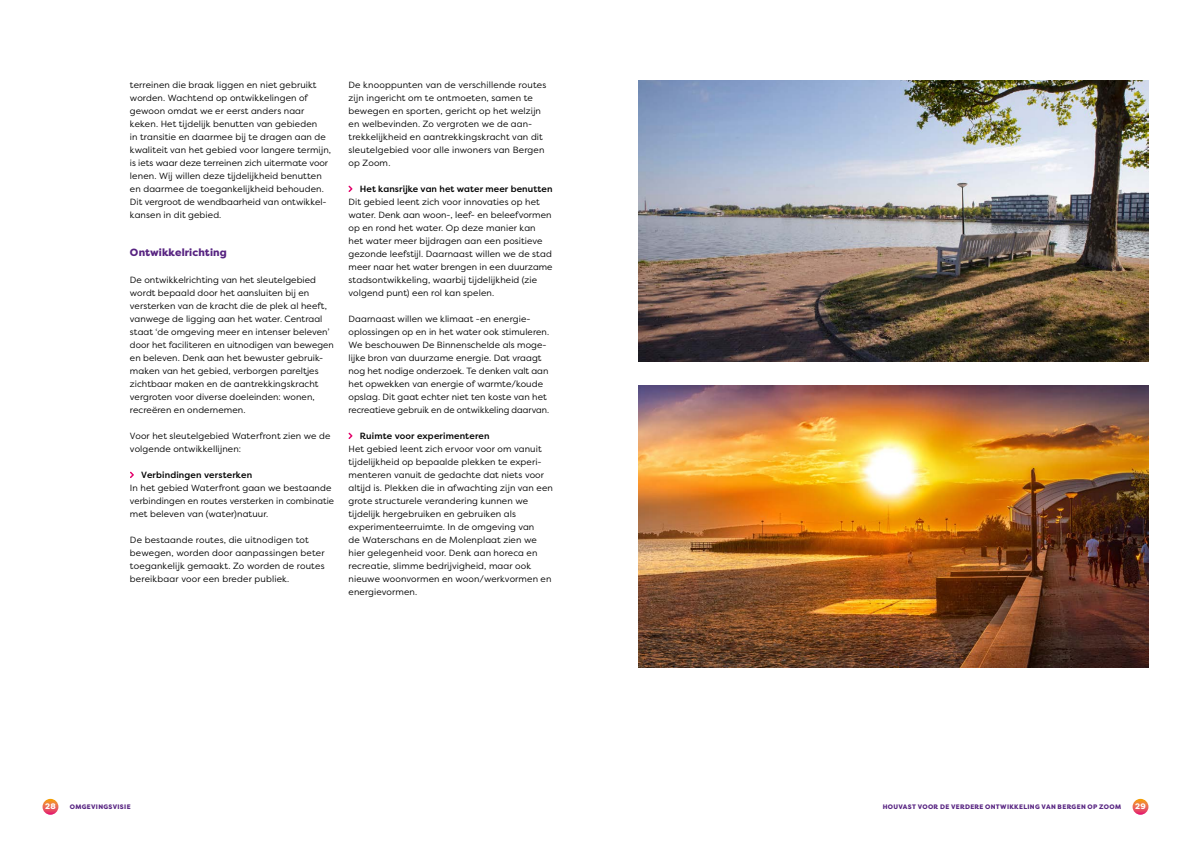
<style>
.page{position:relative;width:1191px;height:842px;background:#fff}
.page>*{position:absolute;margin:0;border:0;box-sizing:border-box;transform-origin:0 0}
.t1{font:800 10.5px "Filson Pro";letter-spacing:.01em;color:#572381}
.t2{font:9px/13px "Filson Pro";letter-spacing:.01em;color:#000}
.t3{font:500 9px "Filson Pro";letter-spacing:.015em;color:#000}
.t4{font:800 8px "Filson Pro";color:#fff}
.t5{font:800 6.5px "Filson Pro";letter-spacing:.05em;color:#572381}
</style>
<div class="page">
<svg style="left:130px;top:472px;width:4px;height:6px"></svg>
<svg style="left:348px;top:186px;width:4px;height:6px"></svg>
<svg style="left:348px;top:433px;width:4px;height:6px"></svg>
<img style="left:638px;top:386px;width:510px;height:281px">
<img style="left:638px;top:81px;width:510px;height:280px">
<svg style="left:1132px;top:799px;width:16px;height:16px"></svg>
<svg style="left:43px;top:799px;width:15px;height:16px"></svg>
<p class="t2" style="left:130px;top:78px;width:203px">terreinen die braak liggen en niet gebruikt worden. Wachtend op ontwikkelingen of gewoon omdat we er eerst anders naar keken. Het tijdelijk benutten van gebieden<br>in transitie en daarmee bij te dragen aan de kwaliteit van het gebied voor langere termijn, is iets waar deze terreinen zich uitermate voor lenen. Wij willen deze tijdelijkheid benutten en daarmee de toegankelijkheid behouden.<br>Dit vergroot de wendbaarheid van ontwikkel&shy;kansen in dit gebied.</p>
<p class="t1" style="left:130px;top:246px;width:98px">Ontwikkelrichting</p>
<p class="t2" style="left:130px;top:273px;width:205px">De ontwikkelrichting van het sleutelgebied wordt bepaald door het aansluiten bij en versterken van de kracht die de plek al heeft, vanwege de ligging aan het water. Centraal staat ‘de omgeving meer en intenser beleven’ door het faciliteren en uitnodigen van bewegen en beleven. Denk aan het bewuster gebruik&shy;maken van het gebied, verborgen pareltjes zichtbaar maken en de aantrekkingskracht vergroten voor diverse doeleinden: wonen, recreëren en ondernemen.</p>
<p class="t2" style="left:130px;top:429px;width:202px">Voor het sleutelgebied Waterfront zien we de volgende ontwikkellijnen:</p>
<p class="t3" style="left:141px;top:469px;width:112px">Verbindingen versterken</p>
<p class="t2" style="left:130px;top:481px;width:205px">In het gebied Waterfront gaan we bestaande verbindingen en routes versterken in combinatie met beleven van (water)natuur.</p>
<p class="t2" style="left:130px;top:533px;width:196px">De bestaande routes, die uitnodigen tot bewegen, worden door aanpassingen beter toegankelijk gemaakt. Zo worden de routes bereikbaar voor een breder publiek.</p>
<p class="t2" style="left:348px;top:78px;width:199px">De knooppunten van de verschillende routes zijn ingericht om te ontmoeten, samen te bewegen en sporten, gericht op het welzijn en welbevinden. Zo vergroten we de aan&shy;trekkelijkheid en aantrekkingskracht van dit sleutelgebied voor alle inwoners van Bergen op Zoom.</p>
<p class="t3" style="left:360px;top:183px;width:194px">Het kansrijke van het water meer benutten</p>
<p class="t2" style="left:348px;top:195px;width:205px">Dit gebied leent zich voor innovaties op het water. Denk aan woon-, leef- en beleefvormen op en rond het water. Op deze manier kan<br>het water meer bijdragen aan een positieve gezonde leefstijl. Daarnaast willen we de stad meer naar het water brengen in een duurzame stadsontwikkeling, waarbij tijdelijkheid (zie volgend punt) een rol kan spelen.</p>
<p class="t2" style="left:348px;top:312px;width:202px">Daarnaast willen we klimaat -en energie&shy;oplossingen op en in het water ook stimuleren.<br>We beschouwen De Binnenschelde als moge&shy;lijke bron van duurzame energie. Dat vraagt nog het nodige onderzoek. Te denken valt aan het opwekken van energie of warmte/koude opslag. Dit gaat echter niet ten koste van het recreatieve gebruik en de ontwikkeling daarvan.</p>
<p class="t3" style="left:360px;top:430px;width:131px">Ruimte voor experimenteren</p>
<p class="t2" style="left:348px;top:442px;width:206px">Het gebied leent zich ervoor voor om vanuit tijdelijkheid op bepaalde plekken te experi&shy;menteren vanuit de gedachte dat niets voor altijd is. Plekken die in afwachting zijn van een grote structurele verandering kunnen we tijdelijk hergebruiken en gebruiken als experimenteerruimte. In de omgeving van<br>de Waterschans en de Molenplaat zien we hier gelegenheid voor. Denk aan horeca en recreatie, slimme bedrijvigheid, maar ook nieuwe woonvormen en woon/werkvormen en energievormen.</p>
<p class="t4" style="left:45px;top:802px;width:12px">28</p>
<p class="t5" style="left:70px;top:803px;width:62px">OMGEVINGSVISIE</p>
<p class="t5" style="left:882px;top:803px;width:240px">HOUVAST VOOR DE VERDERE ONTWIKKELING VAN BERGEN OP ZOOM</p>
<p class="t4" style="left:1135px;top:802px;width:12px">29</p>
</div>
